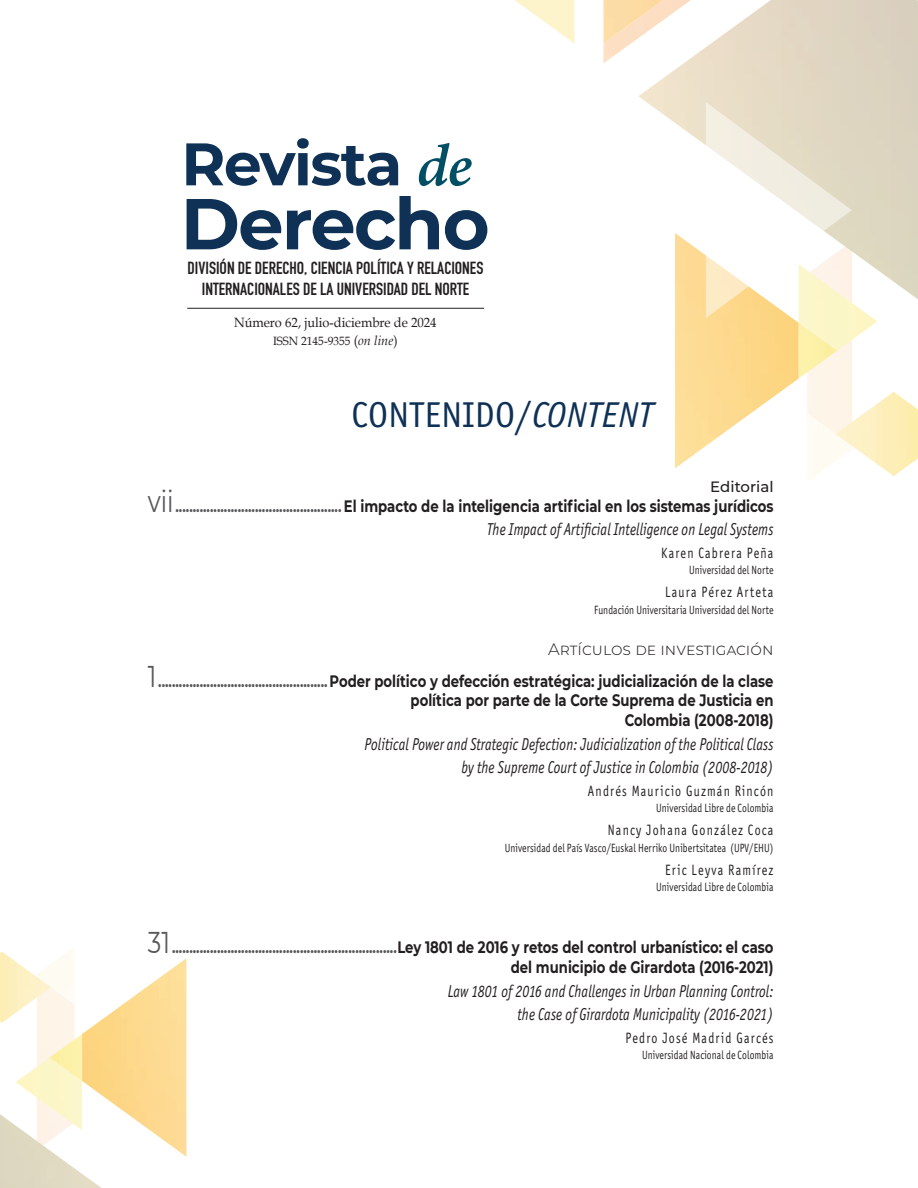
<style>
.page{position:relative;width:918px;height:1188px;background:#fff}
.page>*{position:absolute;margin:0;border:0;box-sizing:border-box;transform-origin:0 0}
.t1{font:36px "Officina Sans ITC Std";letter-spacing:.01em;color:#0f3156}
.TOC-Articulo_ingles{font:italic 17.25px "Officina Sans ITC Std";letter-spacing:.01em;color:#231f20;scale:.8 1}
.t2{font:17.25px "DIN Engschrift LT Pro";color:#231f20}
.TOC-Articulo_Español{font:700 16.5px "Montserrat";color:#231f20;scale:.8 1}
.TOC-Articulo_Español-2{font:700 16.5px "Montserrat";color:#57585a;scale:.8 1}
.TOC-Tipo{font:300 16.5px "Montserrat";color:#231f20}
.TOC-Autor{font:15px "Officina Sans ITC Std";letter-spacing:.1em;color:#231f20;scale:.8 1}
.TOC-Tipo-2{font:500 15px "Montserrat";color:#231f20}
.t3{font:13.5px "Book Antiqua";color:#231f20;scale:.95 1}
.TOC-Filiacion{font:12px "Officina Sans ITC Std";letter-spacing:.01em;color:#231f20;scale:.8 1}
.t4{font:12px "Book Antiqua";color:#231f20;scale:.95 1}
.s1{font-size:13.5px}
.s2{font-style:italic;font-size:13.5px}
.s3{font-style:italic}
.s4{font-weight:400;font-size:30px;color:#57585a}
.s5{color:#57585a}
.s6{font-weight:400;font-size:30px}
.s7{color:#231f20}
</style>
<div class="page">
<svg style="left:515px;top:0;width:60px;height:44px"></svg>
<img style="left:807px;top:413px;width:29px;height:67px">
<img style="left:603px;top:43px;width:29px;height:20px">
<img style="left:603px;top:0;width:35px;height:43px">
<img style="left:638px;top:0;width:280px;height:299px">
<img style="left:675px;top:233px;width:124px;height:235px">
<img style="left:799px;top:264px;width:78px;height:87px">
<img style="left:799px;top:323px;width:38px;height:56px">
<img style="left:836px;top:392px;width:82px;height:84px">
<img style="left:51px;top:949px;width:24px;height:56px">
<img style="left:0;top:1114px;width:101px;height:74px">
<img style="left:82px;top:958px;width:104px;height:199px">
<img style="left:16px;top:1057px;width:66px;height:73px">
<img style="left:50px;top:1034px;width:32px;height:47px">
<img style="left:0;top:952px;width:51px;height:71px">
<svg style="left:706px;top:102px;width:146px;height:216px"></svg>
<svg style="left:186px;top:138px;width:212px;height:48px"></svg>
<svg style="left:419px;top:143px;width:53px;height:43px"></svg>
<svg style="left:187px;top:199px;width:94px;height:51px"></svg>
<svg style="left:287px;top:196px;width:152px;height:54px"></svg>
<svg style="left:445px;top:210px;width:42px;height:40px"></svg>
<hr style="left:187px;top:308px;width:297px;height:1px;background:#231f20">
<p class="t2" style="left:188px;top:258px;width:297px">DIVISIÓN DE DERECHO, CIENCIA POLÍTICA Y RELACIONES</p>
<p class="t2" style="left:202px;top:279px;width:269px">INTERNACIONALES DE LA UNIVERSIDAD DEL NORTE</p>
<p class="t3" style="left:234px;top:313px;width:215px">Número 62, julio-diciembre de 2024</p>
<p class="t4" style="left:273px;top:332px;width:133px">ISSN 2145-9355 <span class="s1">(</span><span class="s2">on line</span><span class="s1">)</span></p>
<p class="t1" style="left:352px;top:395px;width:303px">CONTENIDO/<span class="s3">CONTENT</span></p>
<p class="TOC-Tipo-2" style="left:710px;top:476px;width:65px">Editorial</p>
<p class="TOC-Articulo_Español" style="left:148px;top:494px;width:784px"><span class="s4">vii</span><span class="s5">................................................</span> El impacto de la inteligencia artificial en los sistemas jurídicos</p>
<p class="TOC-Articulo_ingles" style="left:487px;top:520px;width:359px">The Impact of Artificial Intelligence on Legal Systems</p>
<p class="TOC-Autor" style="left:661px;top:544px;width:142px">Karen Cabrera Peña</p>
<p class="TOC-Filiacion" style="left:689px;top:563px;width:107px">Universidad del Norte</p>
<p class="TOC-Autor" style="left:665px;top:583px;width:137px">Laura Pérez Arteta</p>
<p class="TOC-Filiacion" style="left:594px;top:603px;width:226px">Fundación Universitaria Universidad del Norte</p>
<p class="TOC-Tipo" style="left:548px;top:638px;width:227px">Artículos de investigación</p>
<p class="TOC-Articulo_Español" style="left:148px;top:669px;width:784px"><span class="s4">1</span><span class="s5">.................................................</span>Poder político y defección estratégica: judicialización de la clase</p>
<p class="TOC-Articulo_Español" style="left:411px;top:689px;width:455px">política por parte de la Corte Suprema de Justicia en</p>
<p class="TOC-Articulo_Español" style="left:625px;top:708px;width:187px">Colombia (2008-2018)</p>
<p class="TOC-Articulo_ingles" style="left:365px;top:734px;width:513px">Political Power and Strategic Defection: Judicialization of the Political Class</p>
<p class="TOC-Articulo_ingles" style="left:462px;top:758px;width:391px">by the Supreme Court of Justice in Colombia (2008-2018)</p>
<p class="TOC-Autor" style="left:588px;top:782px;width:233px">Andrés Mauricio Guzmán Rincón</p>
<p class="TOC-Filiacion" style="left:656px;top:801px;width:148px">Universidad Libre de Colombia</p>
<p class="TOC-Autor" style="left:608px;top:822px;width:209px">Nancy Johana González Coca</p>
<p class="TOC-Filiacion" style="left:505px;top:841px;width:337px">Universidad del País Vasco/Euskal Herriko Unibertsitatea (UPV/EHU)</p>
<p class="TOC-Autor" style="left:665px;top:861px;width:137px">Eric Leyva Ramírez</p>
<p class="TOC-Filiacion" style="left:656px;top:880px;width:148px">Universidad Libre de Colombia</p>
<p class="TOC-Articulo_Español-2" style="left:148px;top:936px;width:784px"><span class="s6">31</span>.................................................................<span class="s7">Ley 1801 de 2016 y retos del control urbanístico: el caso</span></p>
<p class="TOC-Articulo_Español" style="left:511px;top:955px;width:330px">del municipio de Girardota (2016-2021)</p>
<p class="TOC-Articulo_ingles" style="left:448px;top:981px;width:409px">Law 1801 of 2016 and Challenges in Urban Planning Control:</p>
<p class="TOC-Articulo_ingles" style="left:517px;top:1005px;width:322px">the Case of Girardota Municipality (2016-2021)</p>
<p class="TOC-Autor" style="left:625px;top:1029px;width:187px">Pedro José Madrid Garcés</p>
<p class="TOC-Filiacion" style="left:642px;top:1048px;width:166px">Universidad Nacional de Colombia</p>
</div>
